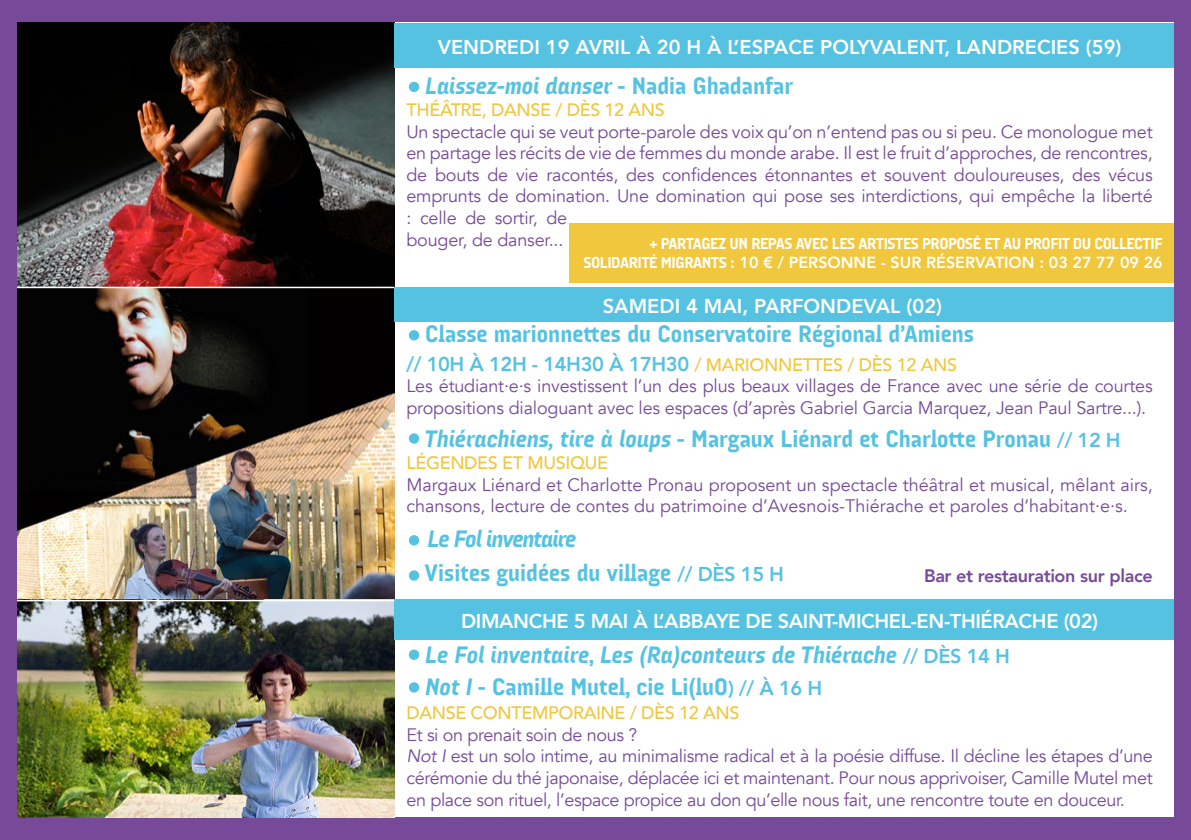
<style>
.page{position:relative;width:1191px;height:840px;background:#fff}
.page>*{position:absolute;margin:0;border:0;box-sizing:border-box;transform-origin:0 0}
.t1{font:24px "Audimat 3000 Mi gras";color:#56c2e1}
.t2{font:24px "Audimat 3000 Mi gras Italique";color:#56c2e1}
.t3{font:24px "Audimat 3000 Mi gras Italique";letter-spacing:-.04em;color:#56c2e1}
.t4{font:800 20px "Avenir";color:#fff}
.t5{font:800 20px "Avenir";letter-spacing:-.02em;color:#fff}
.t6{font:18px/21.6px "Avenir";letter-spacing:-.01em;color:#764a98}
.t7{font:500 18px "Avenir";letter-spacing:-.02em;color:#f1c73d}
.t8{font:800 18px "Avenir";letter-spacing:-.02em;color:#764a98}
.t9{font:16px "Audimat 3000 Mi gras";letter-spacing:-.03em;color:#fff}
.t10{font:800 16px "Avenir";color:#fff}
.s1{font-family:"Audimat 3000 Mi gras"}
.s2{font-family:"Audimat 3000 Mi gras";font-weight:400}
.s3{font-weight:800;font-size:20px;color:#56c2e1}
.s4{font-weight:500;color:#f1c73d}
.s5{font-family:"Audimat 3000 Mi gras Italique"}
.s6{font-family:"Avenir";font-weight:800;font-size:20px}
.s7{font-style:italic}
</style>
<div class="page">
<div style="left:0;top:0;width:1191px;height:839px;background:#764a98"></div>
<div style="left:394px;top:23px;width:780px;height:793px;background:#fff"></div>
<img style="left:17px;top:23px;width:377px;height:793px">
<div style="left:394px;top:23px;width:780px;height:44px;background:#56c2e1"></div>
<div style="left:394px;top:287px;width:780px;height:35px;background:#56c2e1"></div>
<div style="left:394px;top:599px;width:780px;height:40px;background:#56c2e1"></div>
<hr style="left:17px;top:286px;width:377px;height:2px;background:#fff">
<hr style="left:17px;top:599px;width:377px;height:2px;background:#fff">
<div style="left:570px;top:223px;width:604px;height:59px;background:#f1c73d"></div>
<div style="left:409px;top:330px;width:10px;height:10px;background:#56c2e1;border-radius:50%"></div>
<div style="left:409px;top:433px;width:10px;height:10px;background:#56c2e1;border-radius:50%"></div>
<div style="left:409px;top:535px;width:10px;height:10px;background:#56c2e1;border-radius:50%"></div>
<div style="left:409px;top:570px;width:10px;height:10px;background:#56c2e1;border-radius:50%"></div>
<div style="left:409px;top:649px;width:10px;height:10px;background:#56c2e1;border-radius:50%"></div>
<div style="left:409px;top:681px;width:10px;height:11px;background:#56c2e1;border-radius:50%"></div>
<div style="left:409px;top:82px;width:10px;height:10px;background:#56c2e1;border-radius:50%"></div>
<p class="t4" style="left:438px;top:31px;width:685px">VENDREDI 19 AVRIL À 20 H À L’ESPACE POLYVALENT, LANDRECIES (59)</p>
<h1 class="t2" style="left:425px;top:72px;width:369px">Laissez-moi danser <span class="s1">- Nadia Ghadanfar</span></h1>
<p class="t7" style="left:406px;top:94px;width:260px">THÉÂTRE, DANSE / DÈS 12 ANS</p>
<p class="t6" style="left:406px;top:121px;width:748px">Un spectacle qui se veut porte-parole des voix qu’on n’entend pas ou si peu. Ce monologue met en partage les récits de vie de femmes du monde arabe. Il est le fruit d’approches, de rencontres, de bouts de vie racontés, des confidences étonnantes et souvent douloureuses, des vécus emprunts de domination. Une domination qui pose ses interdictions, qui empêche la liberté : celle de sortir, de<br>bouger, de danser...</p>
<p class="t9" style="left:649px;top:233px;width:515px">+ PARTAGEZ UN REPAS AVEC LES ARTISTES PROPOSÉ ET AU PROFIT DU COLLECTIF</p>
<p class="t10" style="left:583px;top:249px;width:580px"><span class="s2">SOLIDARITÉ MIGRANTS</span> : 10 € / PERSONNE - SUR RÉSERVATION : 03 27 77 09 26</p>
<p class="t4" style="left:603px;top:290px;width:341px">SAMEDI 4 MAI, PARFONDEVAL (02)</p>
<h1 class="t1" style="left:425px;top:319px;width:550px">Classe marionnettes du Conservatoire Régional d’Amiens</h1>
<p class="t6" style="left:406px;top:354px;width:748px"><span class="s3">// 10H À 12H - 14H30 À 17H30</span> <span class="s4">/ MARIONNETTES / DÈS 12 ANS<br></span>Les étudiant·e·s investissent l’un des plus beaux villages de France avec une série de courtes propositions dialoguant avec les espaces (d’après Gabriel Garcia Marquez, Jean Paul Sartre...).</p>
<h1 class="t1" style="left:424px;top:424px;width:698px"><span class="s5">Thiérachiens, tire à loups</span> - Margaux Liénard et Charlotte Pronau <span class="s6">// 12 H</span></h1>
<p class="t7" style="left:406px;top:447px;width:203px">LÉGENDES ET MUSIQUE</p>
<p class="t6" style="left:406px;top:473px;width:748px">Margaux Liénard et Charlotte Pronau proposent un spectacle théâtral et musical, mêlant airs, chansons, lecture de contes du patrimoine d’Avesnois-Thiérache et paroles d’habitant·e·s.</p>
<h1 class="t3" style="left:427px;top:523px;width:150px">Le Fol inventaire</h1>
<h1 class="t1" style="left:424px;top:558px;width:361px">Visites guidées du village <span class="s6">// DÈS 15 H</span></h1>
<p class="t5" style="left:461px;top:605px;width:638px">DIMANCHE 5 MAI À L’ABBAYE DE SAINT-MICHEL-EN-THIÉRACHE (02)</p>
<h1 class="t2" style="left:425px;top:640px;width:586px">Le Fol inventaire<span class="s1">,</span> Les (Ra)conteurs de Thiérache <span class="s6">// DÈS 14 H</span></h1>
<h1 class="t1" style="left:425px;top:671px;width:398px"><span class="s5">Not I</span> - Camille Mutel, cie Li(luO<span class="s6">) // À 16 H</span></h1>
<p class="t7" style="left:406px;top:696px;width:334px">DANSE CONTEMPORAINE / DÈS 12 ANS</p>
<p class="t6" style="left:406px;top:723px;width:748px">Et si on prenait soin de nous ?<br><span class="s7">Not I</span> est un solo intime, au minimalisme radical et à la poésie diffuse. Il décline les étapes d’une cérémonie du thé japonaise, déplacée ici et maintenant. Pour nous apprivoiser, Camille Mutel met en place son rituel, l’espace propice au don qu’elle nous fait, une rencontre toute en douceur.</p>
<p class="t8" style="left:924px;top:561px;width:230px">Bar et restauration sur place</p>
</div>
